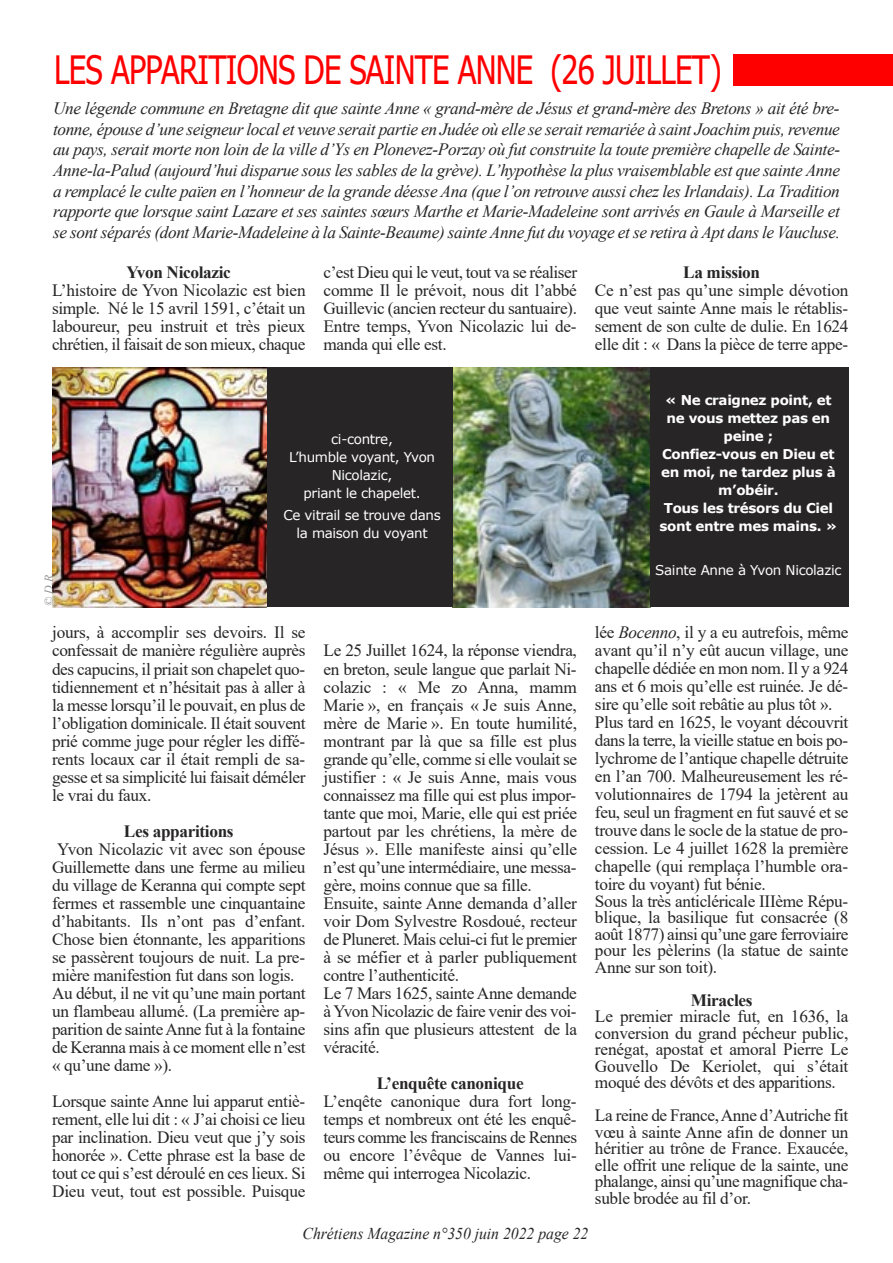
<style>
.page{position:relative;width:893px;height:1263px;background:#fff}
.page>*{position:absolute;margin:0;border:0;box-sizing:border-box;transform-origin:0 0}
.t1{font:39px "Tahoma";letter-spacing:-.025em;color:#f00;scale:.8 1}
.t2{font:17.25px/18px "Times New Roman";letter-spacing:-.02em;color:#272526;text-align:justify}
.t3{font:italic 17.25px/20.7px "Times New Roman";letter-spacing:-.02em;color:#272526;text-align:justify}
.t4{font:700 17.25px "Times New Roman";letter-spacing:-.02em;color:#272526}
.t5{font:italic 16.5px "Times New Roman";color:#272526;scale:.95 1}
.t6{font:700 13.5px/18px "Verdana";letter-spacing:-.025em;color:#fff;text-align:center}
.t7{font:13.5px/18px "Verdana";letter-spacing:-.025em;color:#fff;text-align:center}
.t8{font:italic 12px "Times New Roman";color:#939293}
.s1{font-style:italic}
</style>
<div class="page">
<div style="left:733px;top:54px;width:160px;height:32px;background:#f00"></div>
<img style="left:453px;top:367px;width:197px;height:240px">
<div style="left:650px;top:367px;width:198px;height:240px;background:#272526"></div>
<div style="left:266px;top:367px;width:187px;height:240px;background:#272526"></div>
<img style="left:53px;top:367px;width:213px;height:240px">
<h1 class="t1" style="left:54px;top:45px;width:836px">LES APPARITIONS DE SAINTE ANNE (26 JUILLET)</h1>
<p class="t3" style="left:53px;top:98px;width:789px">Une légende commune en Bretagne dit que sainte Anne « grand-mère de Jésus et grand-mère des Bretons » ait été bre&shy;tonne, épouse d’une seigneur local et veuve serait partie en Judée où elle se serait remariée à saint Joachim puis, revenue au pays, serait morte non loin de la ville d’Ys en Plonevez-Porzay où fut construite la toute première chapelle de Sainte-Anne-la-Palud (aujourd’hui disparue sous les sables de la grève). L’hypothèse la plus vraisemblable est que sainte Anne a remplacé le culte païen en l’honneur de la grande déesse Ana (que l’on retrouve aussi chez les Irlandais). La Tradition rapporte que lorsque saint Lazare et ses saintes sœurs Marthe et Marie-Madeleine sont arrivés en Gaule à Marseille et se sont séparés (dont Marie-Madeleine à la Sainte-Beaume) sainte Anne fut du voyage et se retira à Apt dans le Vaucluse.</p>
<p class="t4" style="left:127px;top:263px;width:106px">Yvon Nicolazic</p>
<p class="t2" style="left:52px;top:282px;width:255px">L’histoire de Yvon Nicolazic est bien simple. Né le 15 avril 1591, c’était un laboureur, peu instruit et très pieux chrétien, il faisait de son mieux, chaque</p>
<p class="t2" style="left:323px;top:264px;width:255px">c’est Dieu qui le veut, tout va se réaliser comme Il le prévoit, nous dit l’abbé Guillevic (ancien recteur du santuaire).<br>Entre temps, Yvon Nicolazic lui de&shy;manda qui elle est.</p>
<p class="t8" style="left:42px;top:606px;width:35px;rotate:-90deg">© D.R.</p>
<p class="t7" style="left:289px;top:430px;width:148px">ci-contre,<br>L’humble voyant, Yvon<br>Nicolazic,<br>priant le chapelet.</p>
<p class="t7" style="left:283px;top:506px;width:159px">Ce vitrail se trouve dans la maison du voyant</p>
<p class="t2" style="left:52px;top:624px;width:255px">jours, à accomplir ses devoirs. Il se confessait de manière régulière auprès des capucins, il priait son chapelet quo&shy;tidiennement et n’hésitait pas à aller à la messe lorsqu’il le pouvait, en plus de l’obligation dominicale. Il était souvent prié comme juge pour régler les diffé&shy;rents locaux car il était rempli de sa&shy;gesse et sa simplicité lui faisait déméler le vrai du faux.</p>
<p class="t4" style="left:124px;top:821px;width:111px">Les apparitions</p>
<p class="t2" style="left:52px;top:840px;width:255px;text-align:left">Yvon Nicolazic vit avec son épouse Guillemette dans une ferme au milieu du village de Keranna qui compte sept fermes et rassemble une cinquantaine d’habitants. Ils n’ont pas d’enfant.<br>Chose bien étonnante, les apparitions se passèrent toujours de nuit. La pre&shy;mière manifestion fut dans son logis.<br>Au début, il ne vit qu’une main portant un flambeau allumé. (La première ap&shy;parition de sainte Anne fut à la fontaine de Keranna mais à ce moment elle n’est « qu’une dame »).</p>
<p class="t2" style="left:52px;top:1092px;width:255px">Lorsque sainte Anne lui apparut entiè&shy;rement, elle lui dit : « J’ai choisi ce lieu par inclination. Dieu veut que j’y sois honorée ». Cette phrase est la base de tout ce qui s’est déroulé en ces lieux. Si Dieu veut, tout est possible. Puisque</p>
<p class="t2" style="left:323px;top:642px;width:255px;text-align:left">Le 25 Juillet 1624, la réponse viendra, en breton, seule langue que parlait Ni&shy;colazic : « Me zo Anna, mamm Marie », en français « Je suis Anne, mère de Marie ». En toute humilité, montrant par là que sa fille est plus grande qu’elle, comme si elle voulait se justifier : « Je suis Anne, mais vous connaissez ma fille qui est plus impor&shy;tante que moi, Marie, elle qui est priée partout par les chrétiens, la mère de Jésus ». Elle manifeste ainsi qu’elle n’est qu’une intermédiaire, une messa&shy;gère, moins connue que sa fille.<br>Ensuite, sainte Anne demanda d’aller voir Dom Sylvestre Rosdoué, recteur de Pluneret. Mais celui-ci fut le premier à se méfier et à parler publiquement contre l’authenticité.<br>Le 7 Mars 1625, sainte Anne demande à Yvon Nicolazic de faire venir des voi&shy;sins afin que plusieurs attestent de la véracité.</p>
<p class="t4" style="left:377px;top:1073px;width:149px">L’enquête canonique</p>
<p class="t2" style="left:323px;top:1092px;width:255px">L’enqête canonique dura fort long&shy;temps et nombreux ont été les enquê&shy;teurs comme les franciscains de Rennes ou encore l’évêque de Vannes lui&shy;même qui interrogea Nicolazic.</p>
<p class="t4" style="left:683px;top:263px;width:78px">La mission</p>
<p class="t2" style="left:595px;top:281px;width:255px">Ce n’est pas qu’une simple dévotion que veut sainte Anne mais le rétablis&shy;sement de son culte de dulie. En 1624 elle dit : « Dans la pièce de terre appe-</p>
<p class="t6" style="left:659px;top:390px;width:179px">« Ne craignez point, et ne vous mettez pas en peine ;<br>Confiez-vous en Dieu et en moi, ne tardez plus à m’obéir.<br>Tous les trésors du Ciel sont entre mes mains. »</p>
<p class="t7" style="left:655px;top:561px;width:188px">Sainte Anne à Yvon Nicolazic</p>
<p class="t2" style="left:595px;top:624px;width:255px;line-height:17.5px;text-align:left">lée <span class="s1">Bocenno</span>, il y a eu autrefois, même avant qu’il n’y eût aucun village, une chapelle dédiée en mon nom. Il y a 924 ans et 6 mois qu’elle est ruinée. Je dé&shy;sire qu’elle soit rebâtie au plus tôt ».<br>Plus tard en 1625, le voyant découvrit dans la terre, la vieille statue en bois po&shy;lychrome de l’antique chapelle détruite en l’an 700. Malheureusement les ré&shy;volutionnaires de 1794 la jetèrent au feu, seul un fragment en fut sauvé et se trouve dans le socle de la statue de pro&shy;cession. Le 4 juillet 1628 la première chapelle (qui remplaça l’humble ora&shy;toire du voyant) fut bénie.<br>Sous la très anticléricale IIIème Répu&shy;blique, la basilique fut consacrée (8 août 1877) ainsi qu’une gare ferroviaire pour les pèlerins (la statue de sainte Anne sur son toit).</p>
<p class="t4" style="left:691px;top:990px;width:63px">Miracles</p>
<p class="t2" style="left:595px;top:1008px;width:255px;line-height:16.5px">Le premier miracle fut, en 1636, la conversion du grand pécheur public, renégat, apostat et amoral Pierre Le Gouvello De Keriolet, qui s’était moqué des dévôts et des apparitions.</p>
<p class="t2" style="left:595px;top:1107px;width:255px;line-height:16.5px">La reine de France, Anne d’Autriche fit vœu à sainte Anne afin de donner un héritier au trône de France. Exaucée, elle offrit une relique de la sainte, une phalange, ainsi qu’une magnifique cha&shy;suble brodée au fil d’or.</p>
<p class="t5" style="left:303px;top:1224px;width:302px">Chrétiens Magazine n°350 juin 2022 page 22</p>
</div>
